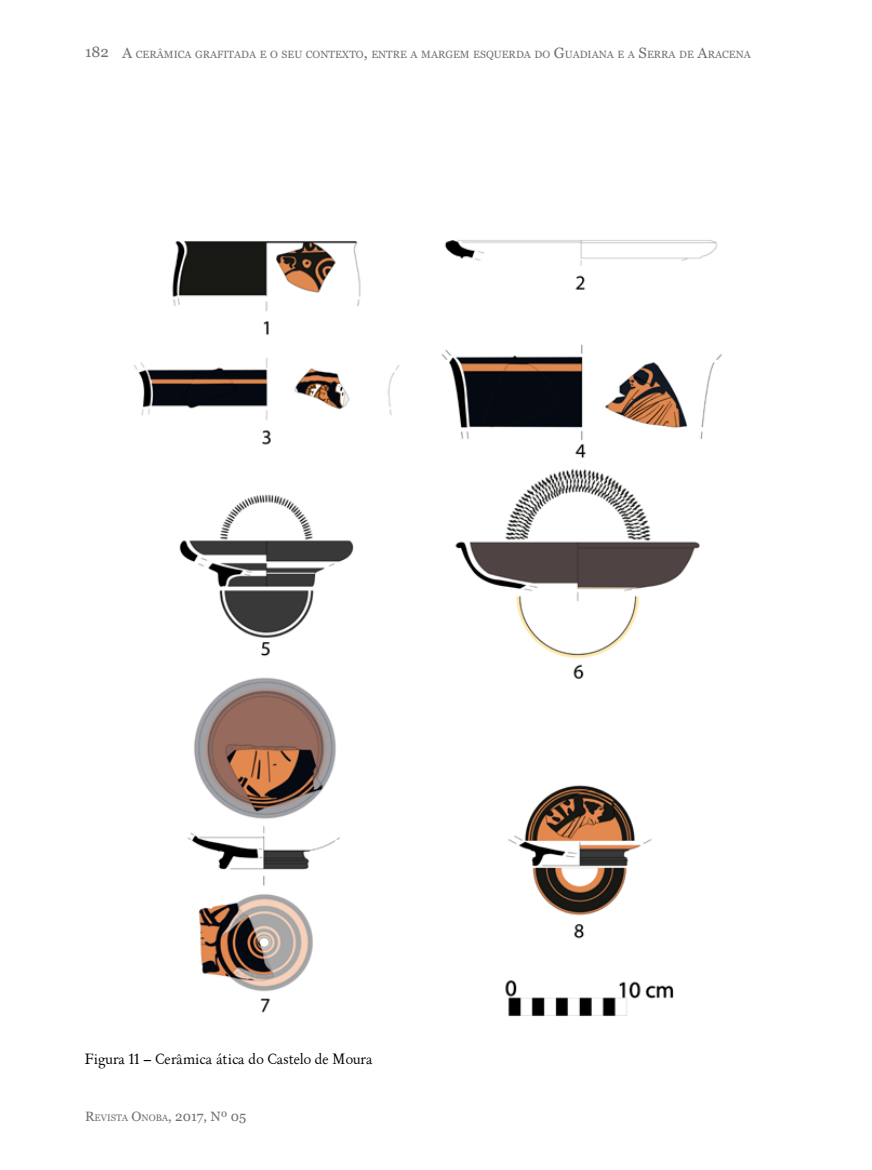
<style>
.page{position:relative;width:872px;height:1170px;background:#fff}
.page>*{position:absolute;margin:0;border:0;box-sizing:border-box;transform-origin:0 0}
.t1{font:14.25px "ALPHABETUM Unicode";color:#000}
.t2{font:10.5px "Georgia";color:#707172}
.t3{font:9.45px "Georgia";color:#707172}
.s1{font-size:15px}
.s2{font-size:13.5px}
</style>
<div class="page">
<img style="left:133px;top:240px;width:589px;height:777px">
<p class="t2" style="left:85px;top:49px;width:667px"><span class="s1">182</span> <span class="s1">A</span> CERÂMICA GRAFITADA E O SEU CONTEXTO<span class="s1">,</span> ENTRE A MARGEM ESQUERDA DO <span class="s1">G</span>UADIANA E A <span class="s1">S</span>ERRA DE <span class="s1">A</span>RACENA</p>
<h1 class="t1" style="left:85px;top:1048px;width:289px">Figura 11 – Cerâmica ática do Castelo de Moura</h1>
<p class="t3" style="left:85px;top:1111px;width:163px"><span class="s2">R</span>EVISTA <span class="s2">O</span>NOBA<span class="s2">, 2017, Nº 05</span></p>
</div>
